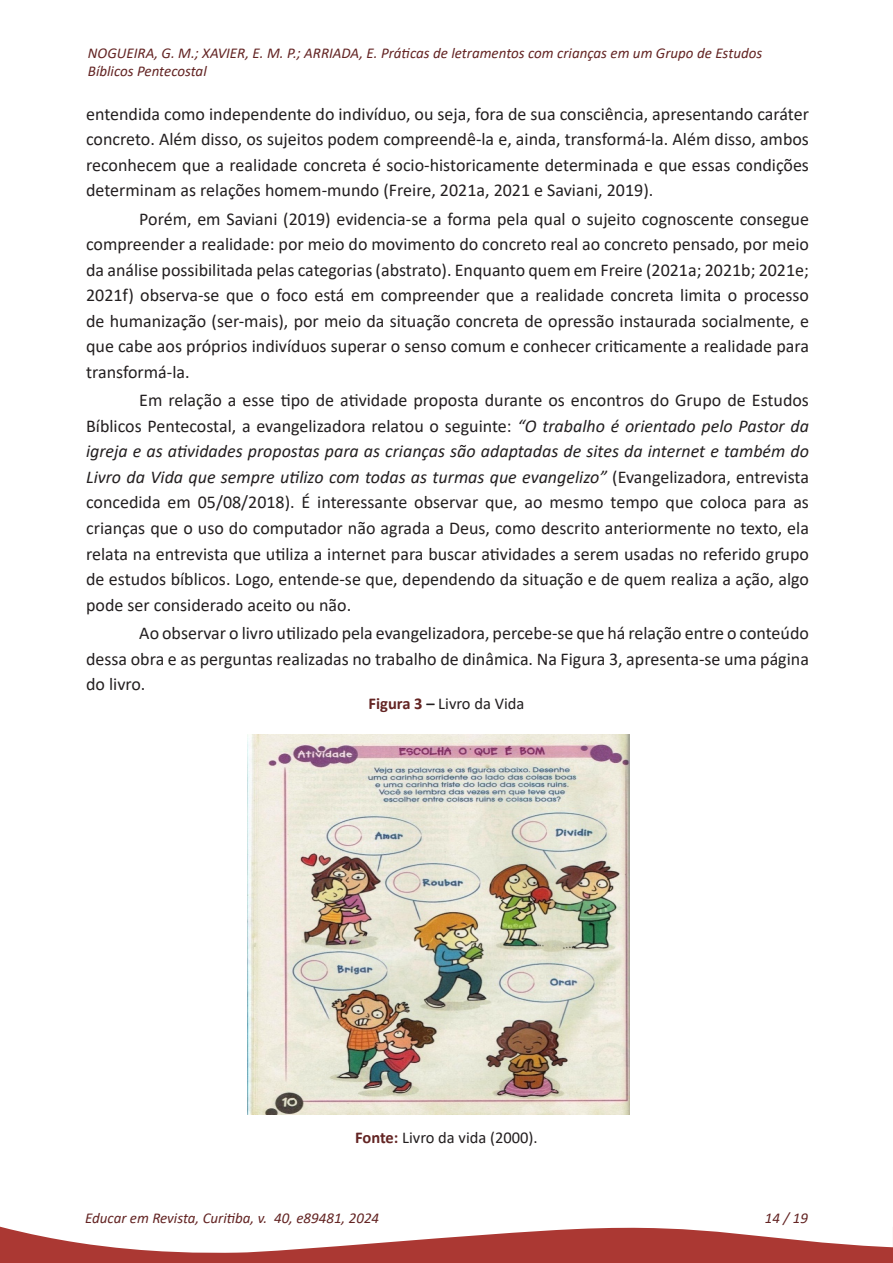
<style>
.page{position:relative;width:893px;height:1263px;background:#fff}
.page>*{position:absolute;margin:0;border:0;box-sizing:border-box;transform-origin:0 0}
._15-TEXTO{font:18px/25.5px "Calibri";color:#231f20;text-align:justify}
._19-FONTE_FIGURA{font:16.5px "Calibri";color:#231f20}
._18-TÍTULO_FIGURA{font:16.5px "Calibri";color:#231f20}
.t1{font:italic 15px/18px "Calibri";color:#632423}
.s1{font-style:italic}
.s2{font-weight:700;color:#632423}
.s3{font-weight:700}
</style>
<div class="page">
<svg style="left:0;top:1226px;width:893px;height:37px"></svg>
<img style="left:247px;top:734px;width:382px;height:380px">
<p class="t1" style="left:88px;top:43px;width:676px">NOGUEIRA, G. M.; XAVIER, E. M. P.; ARRIADA, E. Práticas de letramentos com crianças em um Grupo de Estudos<br>Bíblicos Pentecostal</p>
<p class="_15-TEXTO" style="left:86px;top:101px;width:724px">entendida como independente do indivíduo, ou seja, fora de sua consciência, apresentando caráter concreto. Além disso, os sujeitos podem compreendê-la e, ainda, transformá-la. Além disso, ambos reconhecem que a realidade concreta é socio-historicamente determinada e que essas condições determinam as relações homem-mundo (Freire, 2021a, 2021 e Saviani, 2019).</p>
<p class="_15-TEXTO" style="left:86px;top:206px;width:724px;text-indent:53px">Porém, em Saviani (2019) evidencia-se a forma pela qual o sujeito cognoscente consegue compreender a realidade: por meio do movimento do concreto real ao concreto pensado, por meio da análise possibilitada pelas categorias (abstrato). Enquanto quem em Freire (2021a; 2021b; 2021e; 2021f) observa-se que o foco está em compreender que a realidade concreta limita o processo de humanização (ser-mais), por meio da situação concreta de opressão instaurada socialmente, e que cabe aos próprios indivíduos superar o senso comum e conhecer criticamente a realidade para transformá-la.</p>
<p class="_15-TEXTO" style="left:86px;top:387px;width:724px;text-indent:53px">Em relação a esse tipo de atividade proposta durante os encontros do Grupo de Estudos Bíblicos Pentecostal, a evangelizadora relatou o seguinte: <span class="s1">“O trabalho é orientado pelo Pastor da igreja e as atividades propostas para as crianças são adaptadas de sites da internet e também do Livro da Vida que sempre utilizo com todas as turmas que evangelizo”</span> (Evangelizadora, entrevista concedida em 05/08/2018). É interessante observar que, ao mesmo tempo que coloca para as crianças que o uso do computador não agrada a Deus, como descrito anteriormente no texto, ela relata na entrevista que utiliza a internet para buscar atividades a serem usadas no referido grupo de estudos bíblicos. Logo, entende-se que, dependendo da situação e de quem realiza a ação, algo pode ser considerado aceito ou não.</p>
<p class="_15-TEXTO" style="left:86px;top:620px;width:724px;text-indent:53px">Ao observar o livro utilizado pela evangelizadora, percebe-se que há relação entre o conteúdo dessa obra e as perguntas realizadas no trabalho de dinâmica. Na Figura 3, apresenta-se uma página do livro.</p>
<p class="_18-TÍTULO_FIGURA" style="left:369px;top:692px;width:157px"><span class="s2">Figura 3</span> <span class="s3">–</span> Livro da Vida</p>
<p class="_19-FONTE_FIGURA" style="left:355px;top:1126px;width:184px"><span class="s2">Fonte:</span> Livro da vida (2000).</p>
<p class="t1" style="left:85px;top:1208px;width:296px">Educar em Revista, Curitiba, v. 40, e89481, 2024</p>
<p class="t1" style="left:765px;top:1208px;width:45px">14 / 19</p>
</div>
